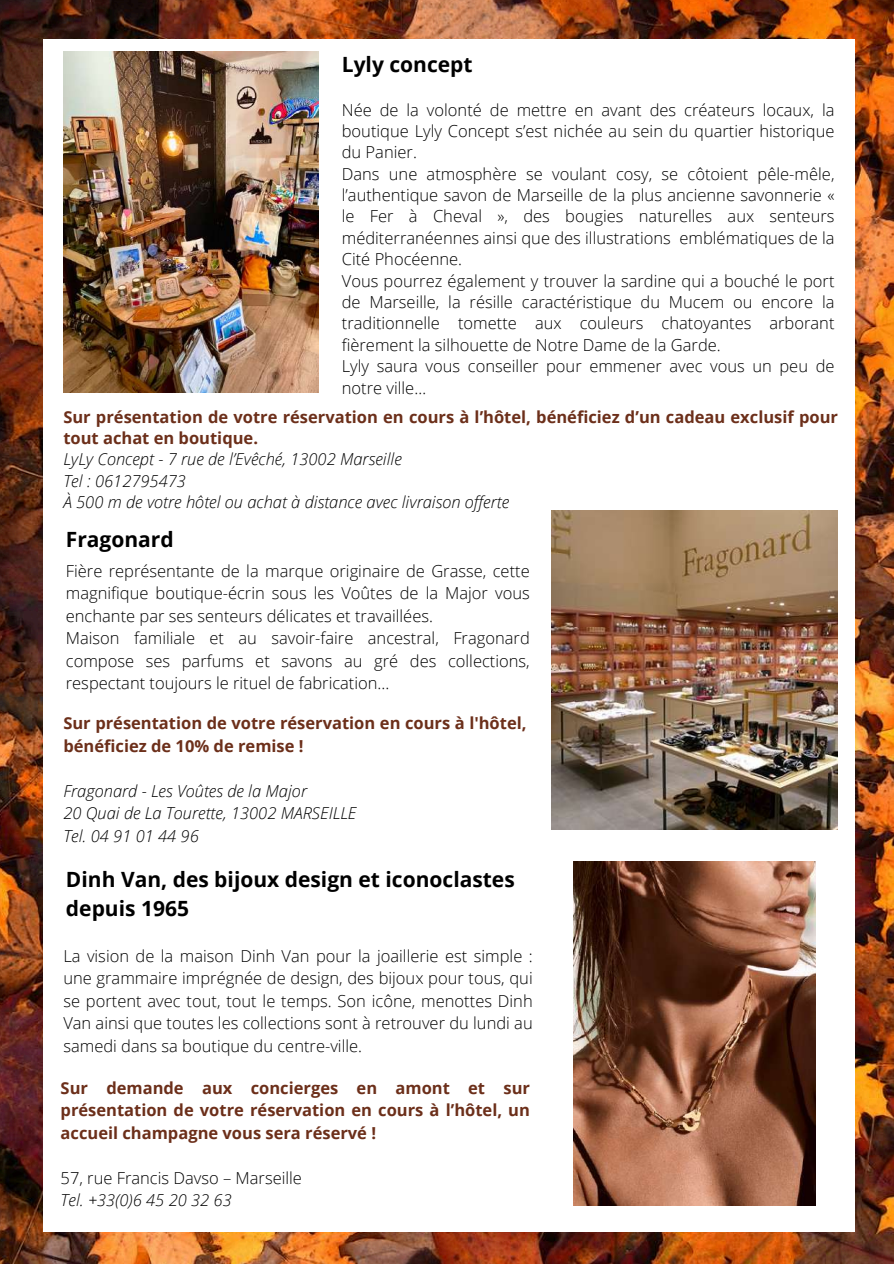
<style>
.page{position:relative;width:894px;height:1264px;background:#fff}
.page>*{position:absolute;margin:0;border:0;box-sizing:border-box;transform-origin:0 0}
.t1{font:700 21px/29.2px "Open Sans";color:#000}
.t2{font:300 16.5px/21.3px "Open Sans";color:#000}
.t3{font:700 16.5px/22.5px "Open Sans";color:#6c2f1a}
.t4{font:italic 300 16.5px/21.3px "Open Sans";color:#000}
</style>
<div class="page">
<img style="left:0;top:0;width:893px;height:1263px">
<div style="left:44px;top:39px;width:811px;height:1192px;background:#fff"></div>
<img style="left:63px;top:52px;width:256px;height:340px">
<img style="left:551px;top:510px;width:286px;height:319px">
<img style="left:573px;top:861px;width:242px;height:344px">
<p class="t1" style="left:342px;top:49px;width:132px">Lyly concept</p>
<p class="t2" style="left:342px;top:98px;width:494px">Née de la volonté de mettre en avant des créateurs locaux, la boutique Lyly Concept s’est nichée au sein du quartier historique du Panier.<br>Dans une atmosphère se voulant cosy, se côtoient pêle-mêle, l’authentique savon de Marseille de la plus ancienne savonnerie « le Fer à Cheval », des bougies naturelles aux senteurs méditerranéennes ainsi que des illustrations emblématiques de la Cité Phocéenne.<br>Vous pourrez également y trouver la sardine qui a bouché le port de Marseille, la résille caractéristique du Mucem ou encore la traditionnelle tomette aux couleurs chatoyantes arborant fièrement la silhouette de Notre Dame de la Garde.<br>Lyly saura vous conseiller pour emmener avec vous un peu de notre ville…</p>
<p class="t3" style="left:63px;top:405px;width:776px;line-height:21.3px">Sur présentation de votre réservation en cours à l’hôtel, bénéficiez d’un cadeau exclusif pour tout achat en boutique.</p>
<p class="t4" style="left:63px;top:448px;width:447px">LyLy Concept - 7 rue de l’Evêché, 13002 Marseille<br>Tel : 0612795473<br>À 500 m de votre hôtel ou achat à distance avec livraison offerte</p>
<p class="t1" style="left:66px;top:524px;width:109px">Fragonard</p>
<p class="t2" style="left:66px;top:559px;width:465px;line-height:22.5px">Fière représentante de la marque originaire de Grasse, cette magnifique boutique-écrin sous les Voûtes de la Major vous enchante par ses senteurs délicates et travaillées.<br>Maison familiale et au savoir-faire ancestral, Fragonard compose ses parfums et savons au gré des collections, respectant toujours le rituel de fabrication...</p>
<p class="t3" style="left:63px;top:711px;width:464px">Sur présentation de votre réservation en cours à l'hôtel, bénéficiez de 10% de remise !</p>
<p class="t4" style="left:63px;top:779px;width:294px;line-height:22.5px">Fragonard - Les Voûtes de la Major<br>20 Quai de La Tourette, 13002 MARSEILLE<br>Tel. 04 91 01 44 96</p>
<p class="t1" style="left:66px;top:863px;width:450px">Dinh Van, des bijoux design et iconoclastes depuis 1965</p>
<p class="t2" style="left:63px;top:944px;width:471px;line-height:22.5px;text-align:justify">La vision de la maison Dinh Van pour la joaillerie est simple : une grammaire imprégnée de design, des bijoux pour tous, qui se portent avec tout, tout le temps. Son icône, menottes Dinh Van ainsi que toutes les collections sont à retrouver du lundi au samedi dans sa boutique du centre-ville.</p>
<p class="t3" style="left:61px;top:1075px;width:471px;text-align:justify">Sur demande aux concierges en amont et sur présentation de votre réservation en cours à l’hôtel, un accueil champagne vous sera réservé !</p>
<p class="t2" style="left:61px;top:1166px;width:243px">57, rue Francis Davso – Marseille</p>
<p class="t4" style="left:61px;top:1189px;width:173px">Tel. +33(0)6 45 20 32 63</p>
</div>
